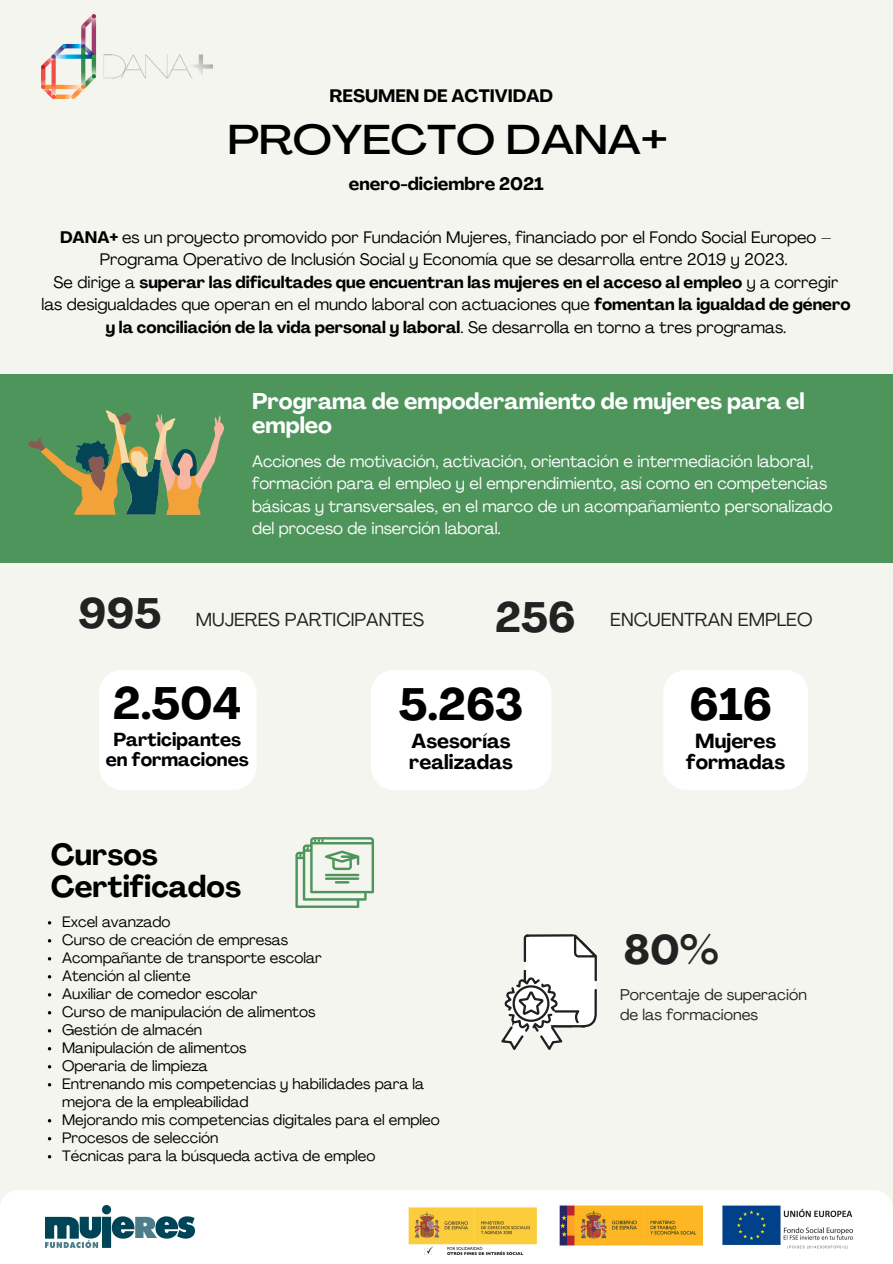
<style>
.page{position:relative;width:893px;height:1264px;background:#fff}
.page>*{position:absolute;margin:0;border:0;box-sizing:border-box;transform-origin:0 0}
.t1{font:700 44.85px "Agrandir";color:#000}
.t2{font:700 44.7px "Agrandir";color:#000}
.t3{font:700 42px "Agrandir";color:#222}
.t4{font:500 expanded 41.1px "Agrandir";color:#000}
.t5{font:700 40.8px "Agrandir";color:#222}
.t6{font:700 30px/31.5px "Agrandir";color:#000}
.t7{font:700 22.5px/23.5px "Agrandir";color:#fff}
.t8{font:700 20.1px/21.3px "Agrandir";color:#000}
.t9{font:18.6px "Agrandir";color:#222}
.t10{font:700 18.6px/20.2px "Agrandir";color:#000;text-align:center}
.t11{font:700 17.85px "Agrandir";color:#000}
.t12{font:700 16.5px/22.5px "Agrandir";color:#000;text-align:center}
.t13{font:16.5px/22.5px "Agrandir";color:#fff}
.t14{font:16.5px/22.5px "Agrandir";color:#000;text-align:center}
.t15{font:15.45px/20.5px "Agrandir";color:#222}
.t16{font:15px/18px "Agrandir";color:#000}
.s1{font-weight:700}
.s2{font-weight:400}
</style>
<div class="page">
<div style="left:0;top:0;width:892px;height:1262px;background:#f5f5ef"></div>
<div style="left:0;top:1190px;width:892px;height:72px;background:#fff"></div>
<div style="left:0;top:374px;width:892px;height:188px;background:#4e955c"></div>
<img style="left:41px;top:14px;width:171px;height:84px">
<img style="left:559px;top:1205px;width:144px;height:41px">
<img style="left:722px;top:1205px;width:130px;height:43px">
<img style="left:46px;top:1205px;width:148px;height:42px">
<div style="left:663px;top:670px;width:145px;height:120px;background:#fff;border-radius:23px"></div>
<div style="left:99px;top:670px;width:157px;height:120px;background:#fff;border-radius:23px"></div>
<div style="left:371px;top:670px;width:180px;height:120px;background:#fff;border-radius:23px"></div>
<svg style="left:295px;top:837px;width:79px;height:71px"></svg>
<svg style="left:28px;top:410px;width:196px;height:104px"></svg>
<svg style="left:501px;top:934px;width:96px;height:116px"></svg>
<img style="left:408px;top:1207px;width:129px;height:48px">
<p class="t11" style="left:329px;top:89px;width:225px">RESUMEN DE ACTIVIDAD</p>
<p class="t4" style="left:228px;top:123px;width:441px">PROYECTO DANA+</p>
<p class="t11" style="left:349px;top:176px;width:196px">enero-diciembre 2021</p>
<p class="t14" style="left:60px;top:227px;width:773px"><span class="s1">DANA+</span> es un proyecto promovido por Fundación Mujeres, financiado por el Fondo Social Europeo –<br>Programa Operativo de Inclusión Social y Economía que se desarrolla entre 2019 y 2023.</p>
<p class="t12" style="left:41px;top:272px;width:810px"><span class="s2">Se dirige a</span> superar las dificultades que encuentran las mujeres en el acceso al empleo <span class="s2">y a corregir las desigualdades que operan en el mundo laboral con actuaciones que</span> fomentan la igualdad de género y la conciliación de la vida personal y laboral<span class="s2">. Se desarrolla en torno a tres programas.</span></p>
<p class="t7" style="left:252px;top:392px;width:554px">Programa de empoderamiento de mujeres para el empleo</p>
<p class="t3" style="left:78px;top:597px;width:85px">995</p>
<p class="t13" style="left:252px;top:451px;width:582px">Acciones de motivación, activación, orientación e intermediación laboral, formación para el empleo y el emprendimiento, así como en competencias básicas y transversales, en el marco de un acompañamiento personalizado del proceso de inserción laboral.</p>
<p class="t9" style="left:196px;top:612px;width:230px">MUJERES PARTICIPANTES</p>
<p class="t3" style="left:495px;top:601px;width:82px">256</p>
<p class="t9" style="left:610px;top:612px;width:204px">ENCUENTRAN EMPLEO</p>
<p class="t1" style="left:113px;top:685px;width:130px">2.504</p>
<p class="t10" style="left:106px;top:731px;width:144px">Participantes en formaciones</p>
<p class="t6" style="left:51px;top:841px;width:192px">Cursos<br>Certificados</p>
<p class="t2" style="left:399px;top:686px;width:126px">5.263</p>
<p class="t8" style="left:409px;top:732px;width:105px">Asesorías realizadas</p>
<p class="t16" style="left:62px;top:914px;width:110px">Excel avanzado</p>
<p class="t16" style="left:62px;top:932px;width:227px">Curso de creación de empresas</p>
<p class="t16" style="left:62px;top:950px;width:261px">Acompañante de transporte escolar</p>
<p class="t16" style="left:62px;top:968px;width:130px">Atención al cliente</p>
<p class="t16" style="left:62px;top:985px;width:197px">Auxiliar de comedor escolar</p>
<p class="t16" style="left:62px;top:1003px;width:255px">Curso de manipulación de alimentos</p>
<p class="t16" style="left:62px;top:1021px;width:142px">Gestión de almacén</p>
<p class="t16" style="left:62px;top:1039px;width:186px">Manipulación de alimentos</p>
<p class="t16" style="left:62px;top:1057px;width:147px">Operaria de limpieza</p>
<p class="t16" style="left:62px;top:1075px;width:363px">Entrenando mis competencias y habilidades para la mejora de la empleabilidad</p>
<p class="t16" style="left:62px;top:1111px;width:379px">Mejorando mis competencias digitales para el empleo</p>
<p class="t16" style="left:62px;top:1129px;width:158px">Procesos de selección</p>
<p class="t16" style="left:62px;top:1147px;width:315px">Técnicas para la búsqueda activa de empleo</p>
<p class="t1" style="left:689px;top:686px;width:84px">616</p>
<p class="t8" style="left:686px;top:732px;width:100px;text-align:center">Mujeres formadas</p>
<p class="t5" style="left:624px;top:933px;width:96px">80%</p>
<p class="t15" style="left:620px;top:985px;width:188px">Porcentaje de superación de las formaciones</p>
</div>
